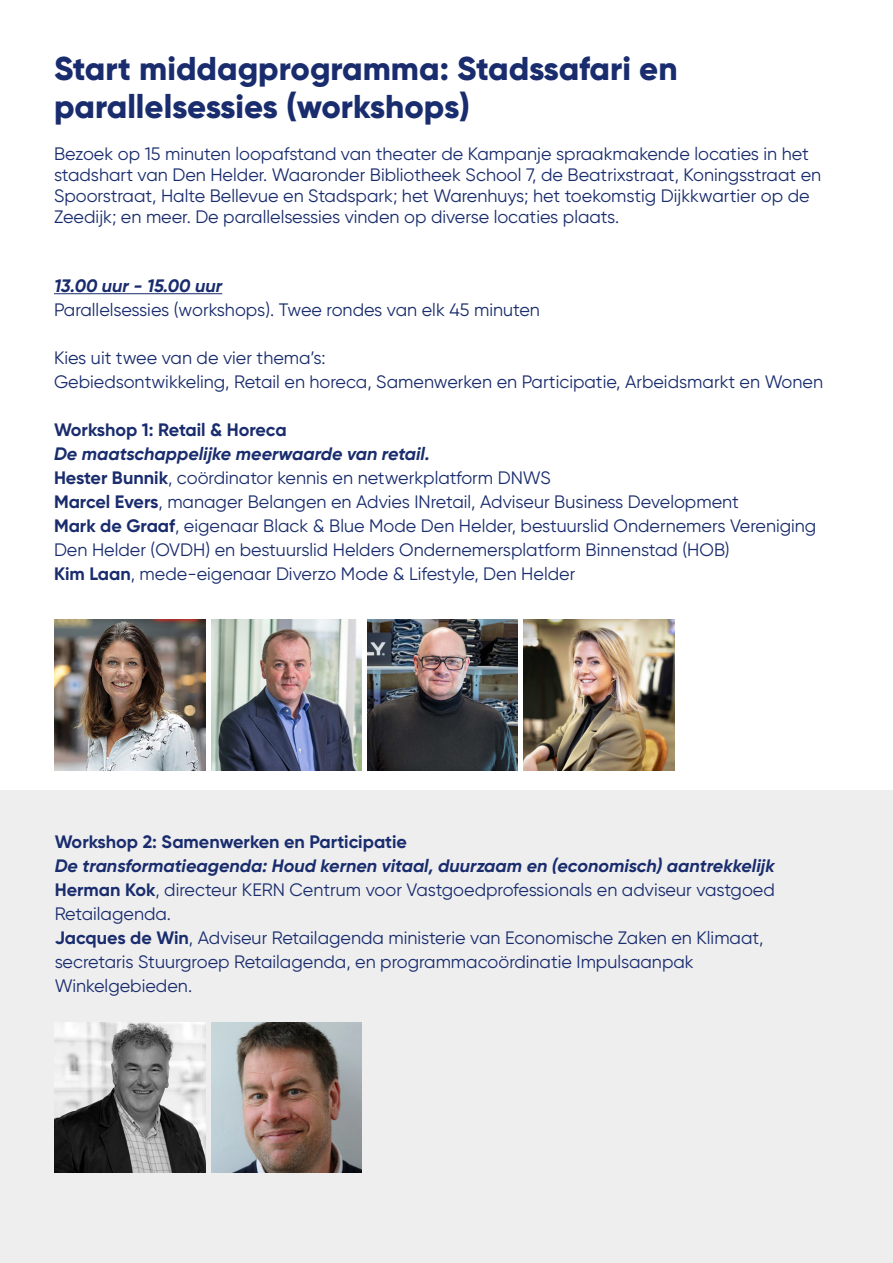
<style>
.page{position:relative;width:893px;height:1263px;background:#fff}
.page>*{position:absolute;margin:0;border:0;box-sizing:border-box;transform-origin:0 0}
.t1{font:800 33px/37.5px "Gilroy";color:#192c6e}
.t2{font:18px/21px "Gilroy";color:#192c6d}
.t3{font:italic 700 18px "Gilroy";color:#192c6d}
.t4{font:700 18px "Gilroy";color:#192c6d}
.s1{font-weight:700}
</style>
<div class="page">
<div style="left:0;top:791px;width:893px;height:472px;background:#eeeeef"></div>
<hr style="left:54px;top:293px;width:168px;height:1px;background:#192c6d">
<img style="left:55px;top:620px;width:150px;height:150px">
<img style="left:367px;top:620px;width:151px;height:150px">
<img style="left:55px;top:1022px;width:150px;height:150px">
<img style="left:211px;top:620px;width:150px;height:150px">
<img style="left:524px;top:620px;width:150px;height:150px">
<img style="left:211px;top:1022px;width:150px;height:150px">
<p class="t1" style="left:54px;top:50px;width:625px">Start middagprogramma: Stadssafari en parallelsessies (workshops)</p>
<p class="t2" style="left:54px;top:143px;width:769px">Bezoek op 15 minuten loopafstand van theater de Kampanje spraakmakende locaties in het stadshart van Den Helder. Waaronder Bibliotheek School 7, de Beatrixstraat, Koningsstraat en Spoorstraat, Halte Bellevue en Stadspark; het Warenhuys; het toekomstig Dijkkwartier op de Zeedijk; en meer. De parallelsessies vinden op diverse locaties plaats.</p>
<p class="t3" style="left:54px;top:274px;width:170px">13.00 uur - 15.00 uur</p>
<p class="t2" style="left:54px;top:299px;width:487px">Parallelsessies (workshops). Twee rondes van elk 45 minuten</p>
<p class="t2" style="left:54px;top:347px;width:273px">Kies uit twee van de vier thema’s:</p>
<p class="t2" style="left:54px;top:371px;width:771px">Gebiedsontwikkeling, Retail en horeca, Samenwerken en Participatie, Arbeidsmarkt en Wonen</p>
<p class="t4" style="left:54px;top:418px;width:234px">Workshop 1: Retail &amp; Horeca</p>
<p class="t3" style="left:54px;top:442px;width:377px">De maatschappelijke meerwaarde van retail.</p>
<p class="t2" style="left:54px;top:467px;width:498px"><span class="s1">Hester Bunnik</span>, coördinator kennis en netwerkplatform DNWS</p>
<p class="t2" style="left:54px;top:491px;width:686px"><span class="s1">Marcel Evers</span>, manager Belangen en Advies INretail, Adviseur Business Development</p>
<p class="t2" style="left:54px;top:513px;width:764px;line-height:24px"><span class="s1">Mark de Graaf</span>, eigenaar Black &amp; Blue Mode Den Helder, bestuurslid Ondernemers Vereniging<br>Den Helder (OVDH) en bestuurslid Helders Ondernemersplatform Binnenstad (HOB)</p>
<p class="t2" style="left:54px;top:563px;width:523px"><span class="s1">Kim Laan</span>, mede-eigenaar Diverzo Mode &amp; Lifestyle, Den Helder</p>
<p class="t4" style="left:55px;top:831px;width:354px">Workshop 2: Samenwerken en Participatie</p>
<p class="t3" style="left:55px;top:855px;width:721px">De transformatieagenda: Houd kernen vitaal, duurzaam en (economisch) aantrekkelijk</p>
<p class="t2" style="left:55px;top:878px;width:722px;line-height:24px"><span class="s1">Herman Kok</span>, directeur KERN Centrum voor Vastgoedprofessionals en adviseur vastgoed<br>Retailagenda.</p>
<p class="t2" style="left:55px;top:926px;width:710px;line-height:24px"><span class="s1">Jacques de Win</span>, Adviseur Retailagenda ministerie van Economische Zaken en Klimaat, secretaris Stuurgroep Retailagenda, en programmacoördinatie Impulsaanpak</p>
<p class="t2" style="left:55px;top:975px;width:139px">Winkelgebieden.</p>
</div>
